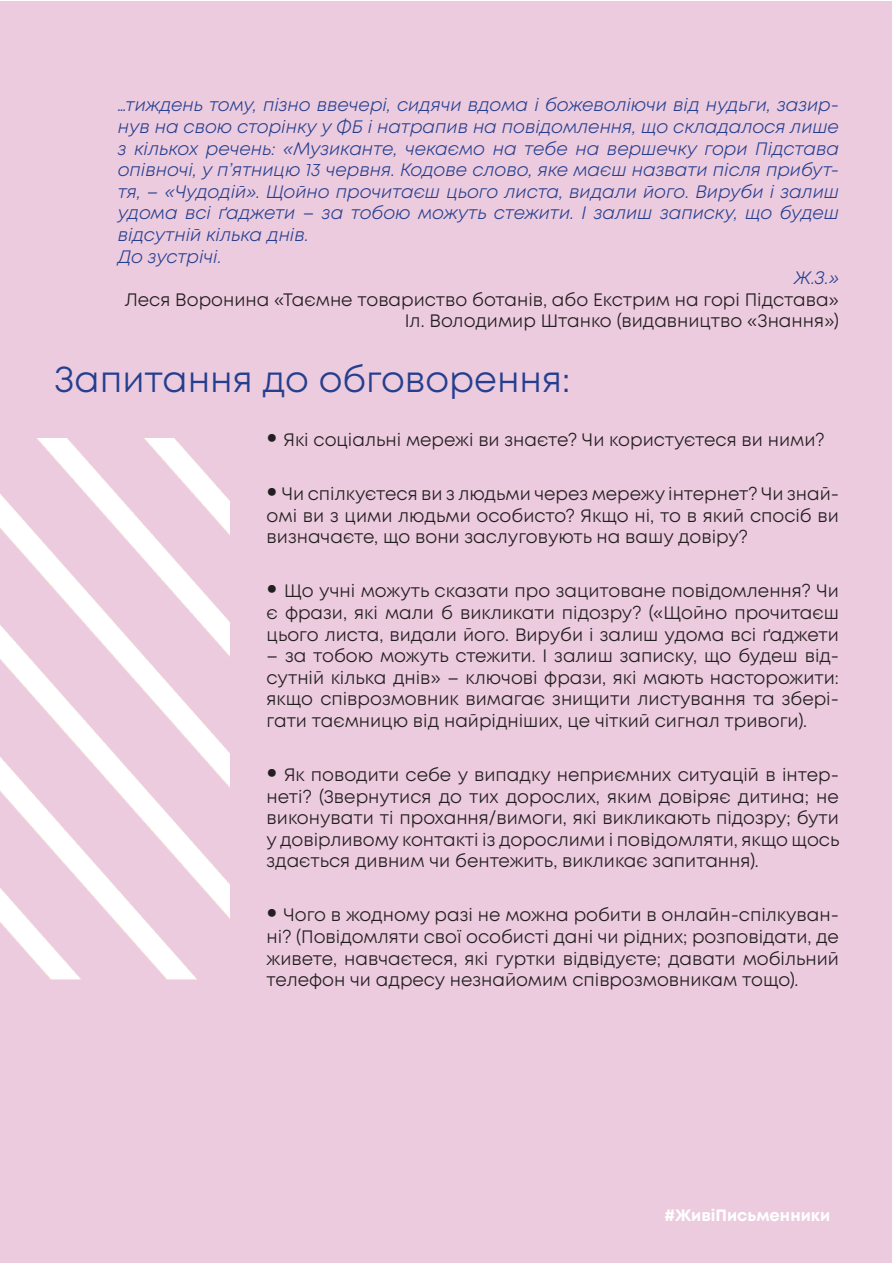
<style>
.page{position:relative;width:893px;height:1263px;background:#fff}
.page>*{position:absolute;margin:0;border:0;box-sizing:border-box;transform-origin:0 0}
.t1{font:36px "Mont";color:#253f8e}
.t2{font:18px/21.6px "Mont";color:#231f20;text-align:justify}
.t3{font:italic 18px "Mont";color:#253f8e}
.t4{font:700 16.5px "Mont";color:#fff}
.s1{font-weight:800;font-size:27px}
</style>
<div class="page">
<div style="left:0;top:1px;width:891px;height:1261px;background:#eccbdf"></div>
<img style="left:1px;top:439px;width:229px;height:541px">
<p class="t3" style="left:118px;top:94px;width:723px">…тиждень тому, пізно ввечері, сидячи вдома і божеволіючи від нудьги, зазир-</p>
<p class="t3" style="left:118px;top:115px;width:723px">нув на свою сторінку у ФБ і натрапив на повідомлення, що складалося лише</p>
<p class="t3" style="left:118px;top:137px;width:723px">з кількох речень: «Музиканте, чекаємо на тебе на вершечку гори Підстава</p>
<p class="t3" style="left:118px;top:159px;width:723px">опівночі, у п’ятницю 13 червня. Кодове слово, яке маєш назвати після прибут-</p>
<p class="t3" style="left:118px;top:180px;width:723px">тя, – «Чудодій». Щойно прочитаєш цього листа, видали його. Вируби і залиш</p>
<p class="t3" style="left:118px;top:202px;width:723px">удома всі ґаджети – за тобою можуть стежити. І залиш записку, що будеш</p>
<p class="t3" style="left:118px;top:223px;width:192px">відсутній кілька днів.</p>
<p class="t3" style="left:118px;top:245px;width:105px">До зустрічі.</p>
<p class="t3" style="left:794px;top:267px;width:46px">Ж.З.»</p>
<p class="t2" style="left:125px;top:289px;width:716px;text-align:right">Леся Воронина «Таємне товариство ботанів, або Екстрим на горі Підстава»<br>Іл. Володимир Штанко (видавництво «Знання»)</p>
<h1 class="t1" style="left:54px;top:357px;width:518px">Запитання до обговорення:</h1>
<p class="t2" style="left:267px;top:429px;width:559px"><span class="s1">•</span> Які соціальні мережі ви знаєте? Чи користуєтеся ви ними?</p>
<p class="t2" style="left:267px;top:483px;width:574px"><span class="s1">•</span> Чи спілкуєтеся ви з людьми через мережу інтернет? Чи знай&shy;омі ви з цими людьми особисто? Якщо ні, то в який спосіб ви визначаєте, що вони заслуговують на вашу довіру?</p>
<p class="t2" style="left:267px;top:580px;width:574px"><span class="s1">•</span> Що учні можуть сказати про зацитоване повідомлення? Чи є фрази, які мали б викликати підозру? («Щойно прочитаєш цього листа, видали його. Вируби і залиш удома всі ґаджети</p>
<p class="t2" style="left:267px;top:645px;width:574px">– за тобою можуть стежити. І залиш записку, що будеш від&shy;сутній кілька днів» – ключові фрази, які мають насторожити: якщо співрозмовник вимагає знищити листування та збері&shy;гати таємницю від найрідніших, це чіткий сигнал тривоги).</p>
<p class="t2" style="left:267px;top:764px;width:574px"><span class="s1">•</span> Як поводити себе у випадку неприємних ситуацій в інтер&shy;неті? (Звернутися до тих дорослих, яким довіряє дитина; не виконувати ті прохання/вимоги, які викликають підозру; бути у довірливому контакті із дорослими і повідомляти, якщо щось здається дивним чи бентежить, викликає запитання).</p>
<p class="t2" style="left:267px;top:904px;width:574px"><span class="s1">•</span> Чого в жодному разі не можна робити в онлайн-спілкуван&shy;ні? (Повідомляти свої особисті дані чи рідних; розповідати, де живете, навчаєтеся, які гуртки відвідуєте; давати мобільний телефон чи адресу незнайомим співрозмовникам тощо).</p>
<p class="t4" style="left:664px;top:1204px;width:167px">#ЖивіПисьменники</p>
</div>
